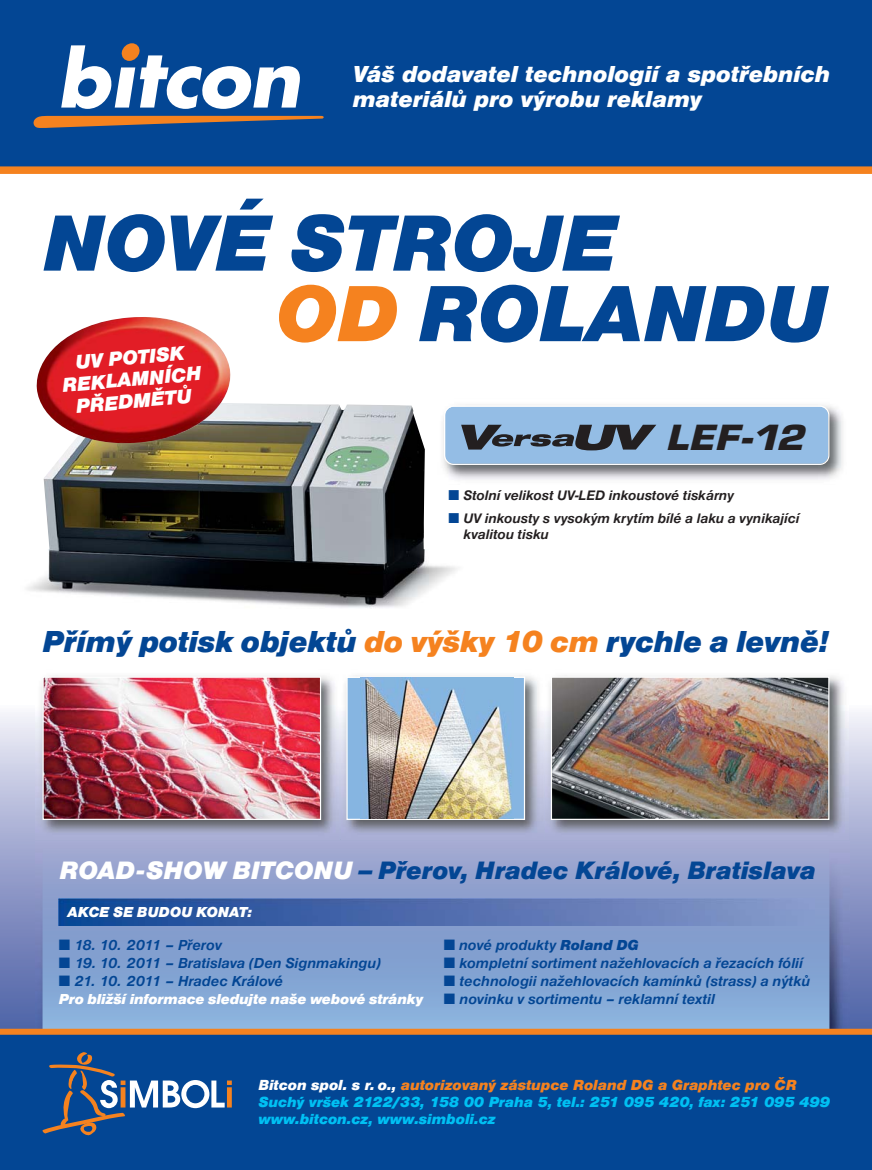
<style>
.page{position:relative;width:872px;height:1170px;background:#fff}
.page>*{position:absolute;margin:0;border:0;box-sizing:border-box;transform-origin:0 0}
.t1{font:italic 900 82.5px/70.5px "Nimbus Sans DCE";letter-spacing:-.005em;color:#034694}
.t2{font:italic 700 33.75px "Eurostile CE";color:#231f20;scale:1.15 1}
.t3{font:italic 900 31.5px "Nimbus Sans DCE";letter-spacing:-.005em;color:#034694}
.t4{font:italic 900 26.1px "Nimbus Sans DCE";color:#034694}
.t5{font:italic 900 24px/25.2px "Nimbus San TOT";color:#fff}
.t6{font:italic 900 20.7px/21.9px "Nimbus San TOT";color:#fff;text-align:center}
.t7{font:italic 900 15.15px/17.1px "Nimbus San TOT";color:#00c0f3}
.t8{font:italic 700 15px "Nimbus Sans DCE";color:#034694}
.t9{font:italic 900 15px/18px "Nimbus Sans DCE";letter-spacing:-.005em;color:#fff}
.t10{font:italic 700 14.25px/15.8px "Nimbus Sans DCE";color:#231f20}
.s1{color:#f5821f}
.s2{color:#034694}
.s3{color:#fff}
.s4{font-weight:700;color:#034694}
.s5{font-weight:900}
</style>
<div class="page">
<div style="left:0;top:705px;width:872px;height:348px;background:linear-gradient(to bottom,#f0eef8,#3d529e)"></div>
<img style="left:36px;top:841px;width:813px;height:187px">
<img style="left:43px;top:848px;width:786px;height:180px">
<div style="left:0;top:0;width:872px;height:170px;background:#034694"></div>
<svg style="left:34px;top:116px;width:290px;height:12px"></svg>
<svg style="left:61px;top:43px;width:239px;height:66px"></svg>
<div style="left:0;top:166px;width:872px;height:8px;background:#f5821f"></div>
<div style="left:0;top:1032px;width:872px;height:137px;background:#034694"></div>
<div style="left:0;top:1028px;width:872px;height:6px;background:#f5821f"></div>
<svg style="left:43px;top:1052px;width:189px;height:83px"></svg>
<img style="left:27px;top:403px;width:430px;height:205px">
<img style="left:36px;top:675px;width:812px;height:164px">
<img style="left:45px;top:678px;width:274px;height:139px">
<div style="left:43px;top:676px;width:278px;height:143px;border:1px solid #fff"></div>
<img style="left:553px;top:678px;width:274px;height:139px">
<div style="left:551px;top:676px;width:278px;height:143px;border:1px solid #fff"></div>
<img style="left:544px;top:675px;width:1px;height:164px">
<div style="left:348px;top:677px;width:176px;height:141px;background:#86b5e1"></div>
<div style="left:346px;top:676px;width:179px;height:143px;border:1px solid #fff"></div>
<img style="left:360px;top:677px;width:154px;height:141px">
<img style="left:59px;top:898px;width:755px;height:27px">
<img style="left:34px;top:317px;width:199px;height:131px">
<img style="left:437px;top:403px;width:406px;height:81px">
<svg style="left:444px;top:405px;width:385px;height:60px;background:#8eafd1"></svg>
<h3 class="t5" style="left:353px;top:63px;width:479px">Váš dodavatel technologií a spotřebních materiálů pro výrobu reklamy</h3>
<h1 class="t1" style="left:275px;top:215px;width:553px;text-indent:-232px">NOVÉ STROJE<br><span class="s1">OD</span> ROLANDU</h1>
<h3 class="t6" style="left:60px;top:354px;width:141px;rotate:-5deg">UV POTISK<br>REKLAMNÍCH<br>PŘEDMĚTŮ</h3>
<h2 class="t2" style="left:665px;top:424px;width:122px">LEF-12</h2>
<p class="t10" style="left:448px;top:488px;width:287px"><span class="s2">■</span> Stolní velikost UV-LED inkoustové tiskárny</p>
<p class="t10" style="left:463px;top:512px;width:337px;text-indent:-15px"><span class="s2">■</span> UV inkousty s vysokým krytím bílé a laku a vynikající kvalitou tisku</p>
<h3 class="t3" style="left:43px;top:630px;width:787px">Přímý potisk objektů <span class="s1">do výšky 10 cm</span> rychle a levně!</h3>
<h3 class="t4" style="left:60px;top:861px;width:757px"><span class="s3">ROAD-SHOW BITCONU</span> – Přerov, Hradec Králové, Bratislava</h3>
<p class="t9" style="left:67px;top:904px;width:186px">AKCE SE BUDOU KONAT:</p>
<p class="t8" style="left:59px;top:939px;width:165px">■ 18. 10. 2011 – Přerov</p>
<p class="t8" style="left:59px;top:957px;width:324px">■ 19. 10. 2011 – Bratislava (Den Signmakingu)</p>
<p class="t9" style="left:59px;top:972px;width:366px"><span class="s2">■</span> <span class="s4">21. 10. 2011 – Hradec Králové<br></span>Pro bližší informace sledujte naše webové stránky</p>
<p class="t8" style="left:444px;top:939px;width:196px">■ nové produkty <span class="s5">Roland DG</span></p>
<p class="t8" style="left:444px;top:957px;width:360px">■ kompletní sortiment nažehlovacích a řezacích fólií</p>
<p class="t8" style="left:444px;top:975px;width:368px">■ technologii nažehlovacích kamínků (strass) a nýtků</p>
<p class="t8" style="left:444px;top:993px;width:272px">■ novinku v sortimentu – reklamní textil</p>
<p class="t7" style="left:258px;top:1077px;width:573px"><span class="s3">Bitcon spol. s r. o.,</span> <span class="s1">autorizovaný zástupce Roland DG a Graphtec pro ČR<br></span>Suchý vršek 2122/33, 158 00 Praha 5, tel.: 251 095 420, fax: 251 095 499 www.bitcon.cz, www.simboli.cz</p>
</div>
